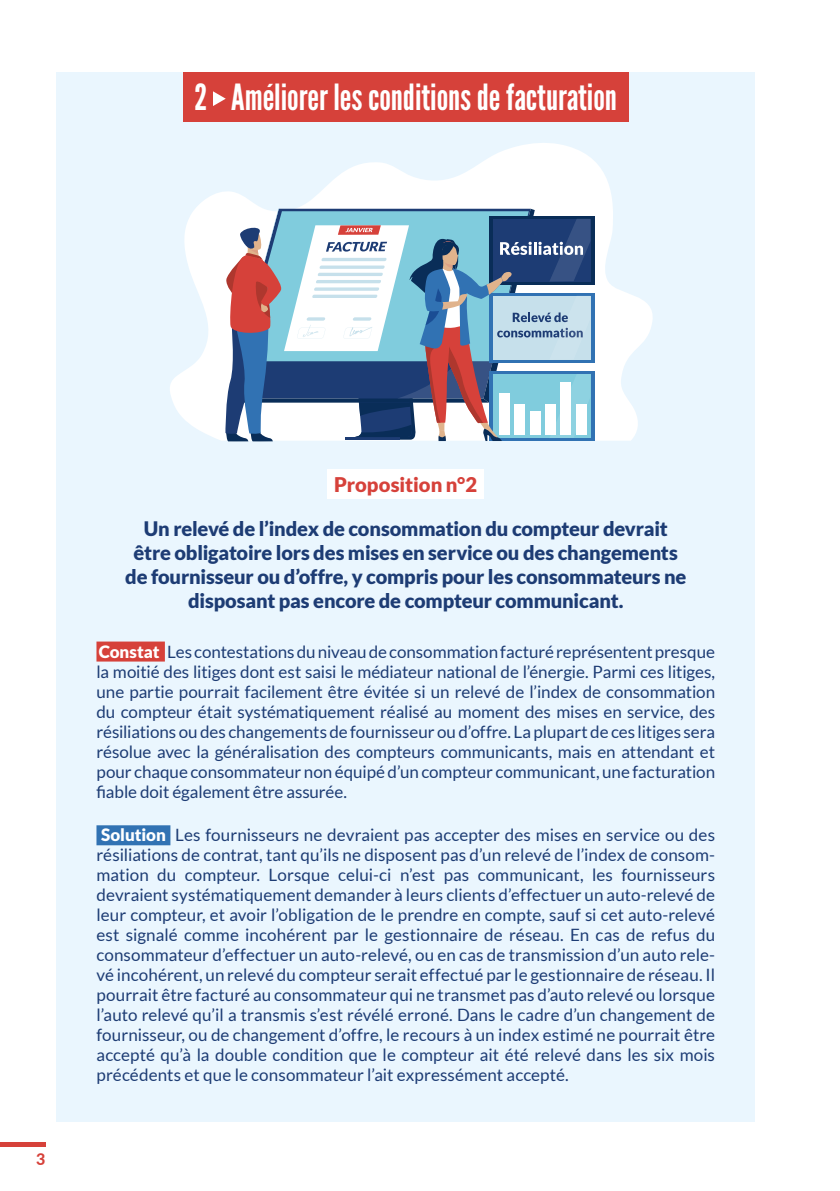
<style>
.page{position:relative;width:840px;height:1191px;background:#fff}
.page>*{position:absolute;margin:0;border:0;box-sizing:border-box;transform-origin:0 0}
.t1{font:36px "League Gothic";color:#fff}
.t2{font:900 20.2px "Lato";color:#d6413a}
.t3{font:900 20px/24px "Lato";letter-spacing:-.005em;color:#1d3c74;text-align:center}
.t4{font:17px/20px "Lato";color:#1d3c74;text-align:justify}
.t5{font:800 16px "Lato";color:#d6413a}
.s1{font-weight:900;color:#fff}
</style>
<div class="page">
<div style="left:57px;top:72px;width:697px;height:1049px;background:#eaf6fe"></div>
<div style="left:96px;top:641px;width:69px;height:20px;background:#d6413a"></div>
<div style="left:96px;top:825px;width:74px;height:20px;background:#3172b3"></div>
<svg style="left:170px;top:143px;width:483px;height:298px;fill:#f8fcfe"></svg>
<svg style="left:590px;top:216px;width:4px;height:68px"></svg>
<svg style="left:590px;top:293px;width:4px;height:70px"></svg>
<svg style="left:590px;top:371px;width:4px;height:70px"></svg>
<svg style="left:225px;top:209px;width:365px;height:232px"></svg>
<div style="left:183px;top:72px;width:445px;height:49px;background:#d6413a"></div>
<svg style="left:213px;top:91px;width:13px;height:15px"></svg>
<div style="left:327px;top:469px;width:157px;height:30px;background:#fff"></div>
<div style="left:0;top:1142px;width:45px;height:5px;background:#d6413a"></div>
<h1 class="t1" style="left:194px;top:76px;width:423px">2 Améliorer les conditions de facturation</h1>
<p class="t5" style="left:36px;top:1147px;width:11px">3</p>
<p class="t2" style="left:334px;top:473px;width:144px">Proposition n°2</p>
<p class="t3" style="left:125px;top:516px;width:562px">Un relevé de l’index de consommation du compteur devrait être obligatoire lors des mises en service ou des changements de fournisseur ou d’offre, y compris pour les consommateurs ne disposant pas encore de compteur communicant.</p>
<p class="t4" style="left:96px;top:641px;width:620px"><span class="s1">Constat</span> Les contestations du niveau de consommation facturé représentent presque la moitié des litiges dont est saisi le médiateur national de l’énergie. Parmi ces litiges, une partie pourrait facilement être évitée si un relevé de l’index de consommation du compteur était systématiquement réalisé au moment des mises en service, des résiliations ou des changements de fournisseur ou d’offre. La plupart de ces litiges sera résolue avec la généralisation des compteurs communicants, mais en attendant et pour chaque consommateur non équipé d’un compteur communicant, une facturation fiable doit également être assurée.</p>
<p class="t4" style="left:96px;top:825px;width:619px"><span class="s1">Solution</span> Les fournisseurs ne devraient pas accepter des mises en service ou des résiliations de contrat, tant qu’ils ne disposent pas d’un relevé de l’index de consom&shy;mation du compteur. Lorsque celui-ci n’est pas communicant, les fournisseurs devraient systématiquement demander à leurs clients d’effectuer un auto-relevé de leur compteur, et avoir l’obligation de le prendre en compte, sauf si cet auto-relevé est signalé comme incohérent par le gestionnaire de réseau. En cas de refus du consommateur d’effectuer un auto-relevé, ou en cas de transmission d’un auto rele&shy;vé incohérent, un relevé du compteur serait effectué par le gestionnaire de réseau. Il pourrait être facturé au consommateur qui ne transmet pas d’auto relevé ou lorsque l’auto relevé qu’il a transmis s’est révélé erroné. Dans le cadre d’un changement de fournisseur, ou de changement d’offre, le recours à un index estimé ne pourrait être accepté qu’à la double condition que le compteur ait été relevé dans les six mois précédents et que le consommateur l’ait expressément accepté.</p>
</div>
